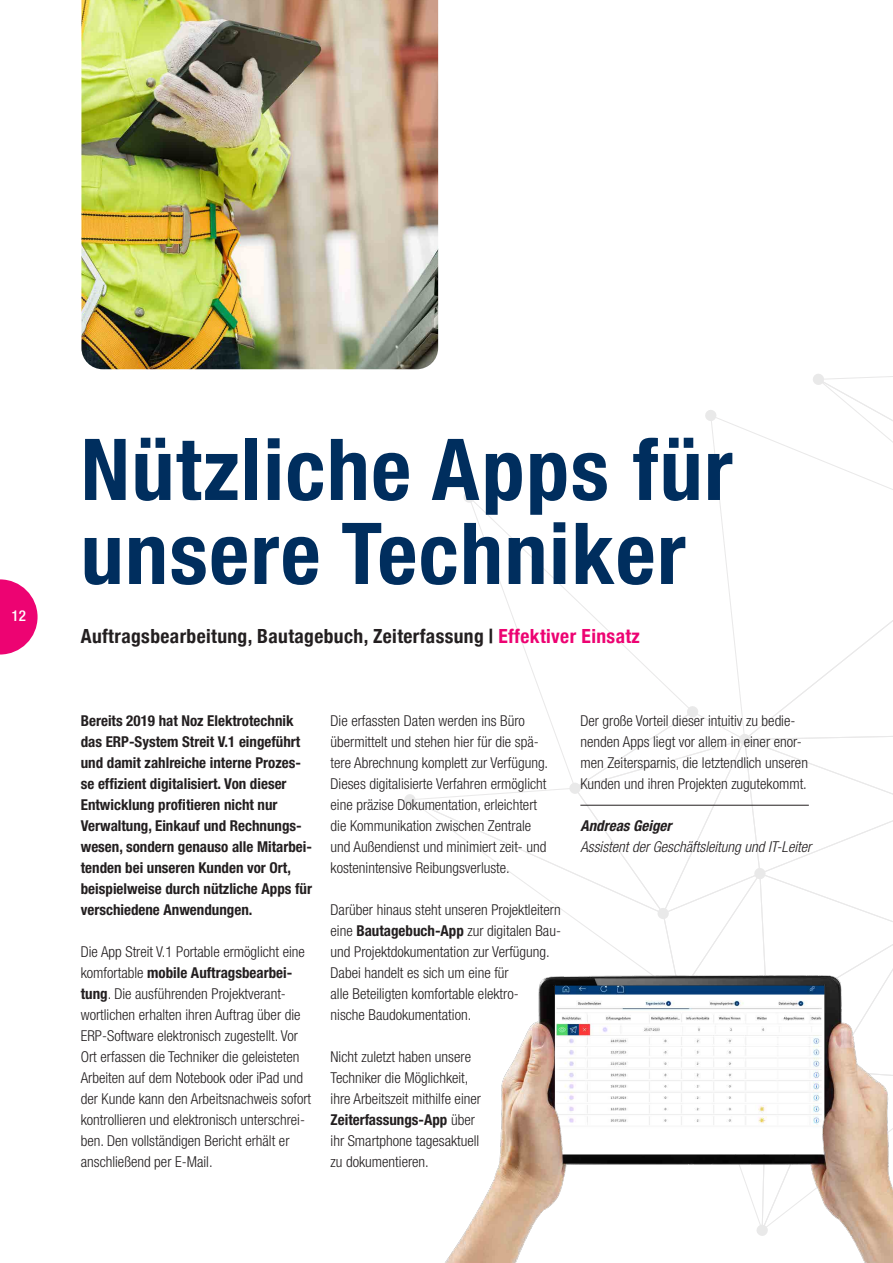
<style>
.page{position:relative;width:893px;height:1263px;background:#fff}
.page>*{position:absolute;margin:0;border:0;box-sizing:border-box;transform-origin:0 0}
.Headline{font:700 condensed 85.5px/84px "Helvetica Neue";letter-spacing:.02em;color:#002e5e}
.Subline{font:700 condensed 19.5px "Helvetica Neue";letter-spacing:.02em;color:#231f20}
.Noz_Fließtext{font:300 condensed 15px/21px "Helvetica Neue LT Std";color:#231f20}
.Noz_Fließtex_Bold{font:700 condensed 15px/21px "Helvetica Neue LT Std";color:#231f20}
.Noz_Fließtext-2{font:italic 300 condensed 15px "Helvetica Neue LT Std";color:#231f20}
.Noz_Fließtext-3{font:italic 700 condensed 15px "Helvetica Neue LT Std";color:#231f20}
.t1{font:500 condensed 15px "Helvetica Neue LT Std";color:#fff}
.s1{color:#ed0372}
.s2{font-weight:700}
</style>
<div class="page">
<svg style="left:404px;top:374px;width:489px;height:541px"></svg>
<svg style="left:709px;top:414px;width:184px;height:327px"></svg>
<img style="left:81px;top:0;width:357px;height:369px">
<img style="left:445px;top:915px;width:448px;height:348px">
<hr style="left:580px;top:805px;width:229px;height:1px;background:#231f20">
<svg style="left:0;top:579px;width:38px;height:75px"></svg>
<p class="t1" style="left:11px;top:607px;width:16px">12</p>
<p class="Headline" style="left:81px;top:422px;width:653px">Nützliche Apps für unsere Techniker</p>
<p class="Subline" style="left:81px;top:619px;width:561px">Auftragsbearbeitung, Bautagebuch, Zeiterfassung | <span class="s1">Effektiver Einsatz</span></p>
<p class="Noz_Fließtex_Bold" style="left:81px;top:710px;width:233px">Bereits 2019 hat Noz Elektrotechnik das ERP-System Streit V.1 eingeführt und damit zahlreiche interne Prozes&shy;se effizient digitalisiert. Von dieser Entwicklung profitieren nicht nur Verwaltung, Einkauf und Rechnungs&shy;wesen, sondern genauso alle Mitarbei&shy;tenden bei unseren Kunden vor Ort, beispielweise durch nützliche Apps für verschiedene Anwendungen.</p>
<p class="Noz_Fließtext" style="left:81px;top:941px;width:232px">Die App Streit V.1 Portable ermöglicht eine komfortable <span class="s2">mobile Auftragsbearbei&shy;tung</span>. Die ausführenden Projektverant&shy;wortlichen erhalten ihren Auftrag über die ERP-Software elektronisch zugestellt. Vor Ort erfassen die Techniker die geleisteten Arbeiten auf dem Notebook oder iPad und der Kunde kann den Arbeitsnachweis sofort kontrollieren und elektronisch unterschrei&shy;ben. Den vollständigen Bericht erhält er anschließend per E-Mail.</p>
<p class="Noz_Fließtext" style="left:331px;top:710px;width:219px">Die erfassten Daten werden ins Büro übermittelt und stehen hier für die spä&shy;tere Abrechnung komplett zur Verfügung.<br>Dieses digitalisierte Verfahren ermöglicht eine präzise Dokumentation, erleichtert die Kommunikation zwischen Zentrale und Außendienst und minimiert zeit- und kostenintensive Reibungsverluste.</p>
<p class="Noz_Fließtext" style="left:331px;top:899px;width:232px">Darüber hinaus steht unseren Projektleitern eine <span class="s2">Bautagebuch-App</span> zur digitalen Bau&shy;und Projektdokumentation zur Verfügung.<br>Dabei handelt es sich um eine für<br>alle Beteiligten komfortable elektro-<br>nische Baudokumentation.</p>
<p class="Noz_Fließtext" style="left:331px;top:1046px;width:152px">Nicht zuletzt haben unsere<br>Techniker die Möglichkeit, ihre Arbeitszeit mithilfe einer<br><span class="s2">Zeiterfassungs-App</span> über ihr Smartphone tagesaktuell zu dokumentieren.</p>
<p class="Noz_Fließtext" style="left:580px;top:710px;width:229px">Der große Vorteil dieser intuitiv zu bedie&shy;nenden Apps liegt vor allem in einer enor&shy;men Zeitersparnis, die letztendlich unseren Kunden und ihren Projekten zugutekommt.</p>
<p class="Noz_Fließtext-3" style="left:580px;top:817px;width:96px">AndreasGeiger</p>
<p class="Noz_Fließtext-2" style="left:580px;top:838px;width:236px">AssistentderGeschäftsleitungundIT-Leiter</p>
</div>
